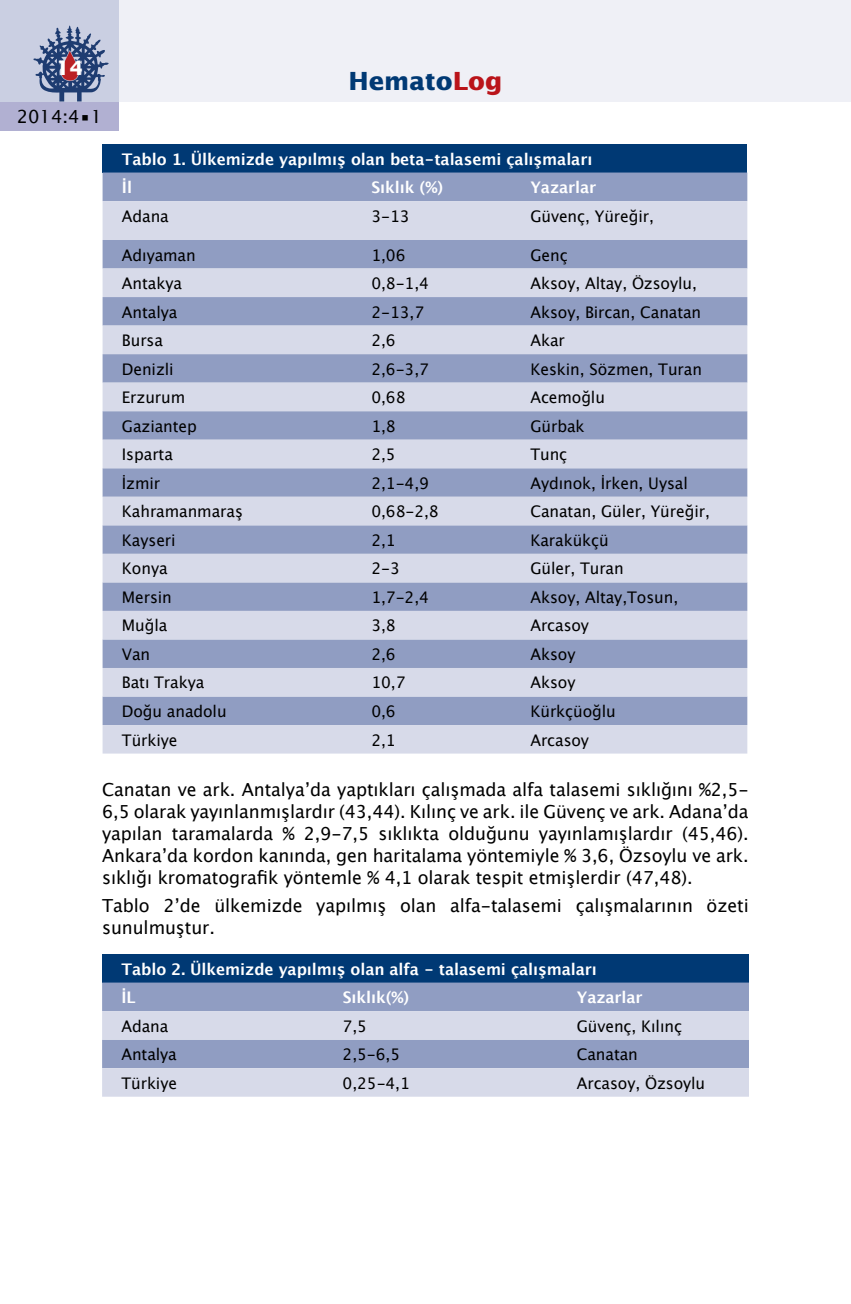
<style>
.page{position:relative;width:851px;height:1304px;background:#fff}
.page>*{position:absolute;margin:0;border:0;box-sizing:border-box;transform-origin:0 0}
.t1{font:700 25px "Lucida Sans Std";color:#003974}
.t2{font:700 20px "Lucida Sans Std";color:#fff}
.t3{font:18px/22px "Lucida Grande";letter-spacing:-.005em;color:#000;text-align:justify}
.t4{font:18px "Lucida Sans Std";color:#000}
.t5{font:16px "Lucida Grande";letter-spacing:-.005em;color:#000}
.t6{font:700 16px/28.6px "Lucida Grande";letter-spacing:-.005em;color:#fff}
.s1{color:#ba141a}
</style>
<div class="page">
<div style="left:102px;top:0;width:748px;height:102px;background:#eff0f6"></div>
<div style="left:0;top:102px;width:119px;height:28px;background:#b1b0d2"></div>
<div style="left:0;top:0;width:119px;height:102px;background:#cacfe2"></div>
<svg style="left:33px;top:26px;width:76px;height:75px"></svg>
<div style="left:103px;top:144px;width:644px;height:29px;background:#003974"></div>
<div style="left:103px;top:173px;width:644px;height:28px;background:#909dc2"></div>
<svg style="left:103px;top:201px;width:644px;height:553px;background:#b6bed7"></svg>
<div style="left:102px;top:954px;width:646px;height:29px;background:#003974"></div>
<div style="left:102px;top:983px;width:646px;height:28px;background:#909dc2"></div>
<svg style="left:102px;top:1011px;width:646px;height:86px;background:#c0c6dc"></svg>
<p class="t2" style="left:56px;top:56px;width:29px">14</p>
<p class="t4" style="left:17px;top:106px;width:87px">2014:4•1</p>
<h1 class="t1" style="left:348px;top:66px;width:155px">Hemato<span class="s1">Log</span></h1>
<p class="t6" style="left:122px;top:144px;width:472px">Tablo 1. Ülkemizde yapılmış olan beta-talasemi çalışmaları<br>İl</p>
<p class="t6" style="left:371px;top:173px;width:73px">Sıklık (%)</p>
<p class="t6" style="left:530px;top:173px;width:67px">Yazarlar</p>
<p class="t5" style="left:122px;top:207px;width:48px">Adana</p>
<p class="t5" style="left:371px;top:207px;width:40px">3-13</p>
<p class="t5" style="left:530px;top:207px;width:125px">Güvenç, Yüreğir,</p>
<p class="t5" style="left:122px;top:246px;width:75px">Adıyaman</p>
<p class="t5" style="left:371px;top:246px;width:36px">1,06</p>
<p class="t5" style="left:530px;top:246px;width:39px">Genç</p>
<p class="t5" style="left:122px;top:274px;width:61px">Antakya</p>
<p class="t5" style="left:371px;top:274px;width:59px">0,8-1,4</p>
<p class="t5" style="left:530px;top:274px;width:168px">Aksoy, Altay, Özsoylu,</p>
<p class="t5" style="left:122px;top:303px;width:57px">Antalya</p>
<p class="t5" style="left:371px;top:303px;width:54px">2-13,7</p>
<p class="t5" style="left:530px;top:303px;width:172px">Aksoy, Bircan, Canatan</p>
<p class="t5" style="left:122px;top:331px;width:43px">Bursa</p>
<p class="t5" style="left:371px;top:331px;width:26px">2,6</p>
<p class="t5" style="left:530px;top:331px;width:36px">Akar</p>
<p class="t5" style="left:122px;top:360px;width:53px">Denizli</p>
<p class="t5" style="left:371px;top:360px;width:59px">2,6-3,7</p>
<p class="t5" style="left:530px;top:360px;width:173px">Keskin, Sözmen, Turan</p>
<p class="t5" style="left:122px;top:388px;width:65px">Erzurum</p>
<p class="t5" style="left:371px;top:388px;width:36px">0,68</p>
<p class="t5" style="left:530px;top:388px;width:76px">Acemoğlu</p>
<p class="t5" style="left:122px;top:417px;width:76px">Gaziantep</p>
<p class="t5" style="left:371px;top:417px;width:26px">1,8</p>
<p class="t5" style="left:530px;top:417px;width:56px">Gürbak</p>
<p class="t5" style="left:122px;top:445px;width:52px">Isparta</p>
<p class="t5" style="left:371px;top:445px;width:26px">2,5</p>
<p class="t5" style="left:530px;top:445px;width:38px">Tunç</p>
<p class="t5" style="left:122px;top:474px;width:40px">İzmir</p>
<p class="t5" style="left:371px;top:474px;width:59px">2,1-4,9</p>
<p class="t5" style="left:530px;top:474px;width:159px">Aydınok, İrken, Uysal</p>
<p class="t5" style="left:122px;top:502px;width:122px">Kahramanmaraş</p>
<p class="t5" style="left:371px;top:502px;width:69px">0,68-2,8</p>
<p class="t5" style="left:530px;top:502px;width:181px">Canatan, Güler, Yüreğir,</p>
<p class="t5" style="left:122px;top:531px;width:55px">Kayseri</p>
<p class="t5" style="left:371px;top:531px;width:26px">2,1</p>
<p class="t5" style="left:530px;top:531px;width:80px">Karakükçü</p>
<p class="t5" style="left:122px;top:559px;width:47px">Konya</p>
<p class="t5" style="left:371px;top:559px;width:30px">2-3</p>
<p class="t5" style="left:530px;top:559px;width:95px">Güler, Turan</p>
<p class="t5" style="left:122px;top:588px;width:52px">Mersin</p>
<p class="t5" style="left:371px;top:588px;width:59px">1,7-2,4</p>
<p class="t5" style="left:530px;top:588px;width:149px">Aksoy, Altay,Tosun,</p>
<p class="t5" style="left:122px;top:616px;width:47px">Muğla</p>
<p class="t5" style="left:371px;top:616px;width:26px">3,8</p>
<p class="t5" style="left:530px;top:616px;width:60px">Arcasoy</p>
<p class="t5" style="left:122px;top:645px;width:30px">Van</p>
<p class="t5" style="left:371px;top:645px;width:26px">2,6</p>
<p class="t5" style="left:530px;top:645px;width:47px">Aksoy</p>
<p class="t5" style="left:122px;top:674px;width:84px">Batı Trakya</p>
<p class="t5" style="left:371px;top:674px;width:36px">10,7</p>
<p class="t5" style="left:530px;top:674px;width:47px">Aksoy</p>
<p class="t5" style="left:122px;top:702px;width:106px">Doğu anadolu</p>
<p class="t5" style="left:371px;top:702px;width:26px">0,6</p>
<p class="t5" style="left:530px;top:702px;width:87px">Kürkçüoğlu</p>
<p class="t5" style="left:122px;top:731px;width:57px">Türkiye</p>
<p class="t5" style="left:371px;top:731px;width:26px">2,1</p>
<p class="t5" style="left:530px;top:731px;width:60px">Arcasoy</p>
<p class="t3" style="left:102px;top:779px;width:648px">Canatan ve ark. Antalya’da yaptıkları çalışmada alfa talasemi sıklığını %2,5- 6,5 olarak yayınlanmışlardır (43,44). Kılınç ve ark. ile Güvenç ve ark. Adana’da yapılan taramalarda % 2,9-7,5 sıklıkta olduğunu yayınlamışlardır (45,46).<br>Ankara’da kordon kanında, gen haritalama yöntemiyle % 3,6, Özsoylu ve ark. sıklığı kromatografik yöntemle % 4,1 olarak tespit etmişlerdir (47,48).</p>
<p class="t3" style="left:102px;top:894px;width:648px">Tablo 2’de ülkemizde yapılmış olan alfa-talasemi çalışmalarının özeti sunulmuştur.</p>
<p class="t6" style="left:121px;top:954px;width:477px">Tablo 2. Ülkemizde yapılmış olan alfa - talasemi çalışmaları<br>İL</p>
<p class="t6" style="left:342px;top:983px;width:68px">Sıklık(%)</p>
<p class="t6" style="left:576px;top:983px;width:67px">Yazarlar</p>
<p class="t5" style="left:121px;top:1017px;width:48px">Adana</p>
<p class="t5" style="left:342px;top:1017px;width:26px">7,5</p>
<p class="t5" style="left:576px;top:1017px;width:107px">Güvenç, Kılınç</p>
<p class="t5" style="left:121px;top:1045px;width:57px">Antalya</p>
<p class="t5" style="left:342px;top:1045px;width:59px">2,5-6,5</p>
<p class="t5" style="left:576px;top:1045px;width:63px">Canatan</p>
<p class="t5" style="left:121px;top:1074px;width:57px">Türkiye</p>
<p class="t5" style="left:342px;top:1074px;width:69px">0,25-4,1</p>
<p class="t5" style="left:576px;top:1074px;width:130px">Arcasoy, Özsoylu</p>
</div>
